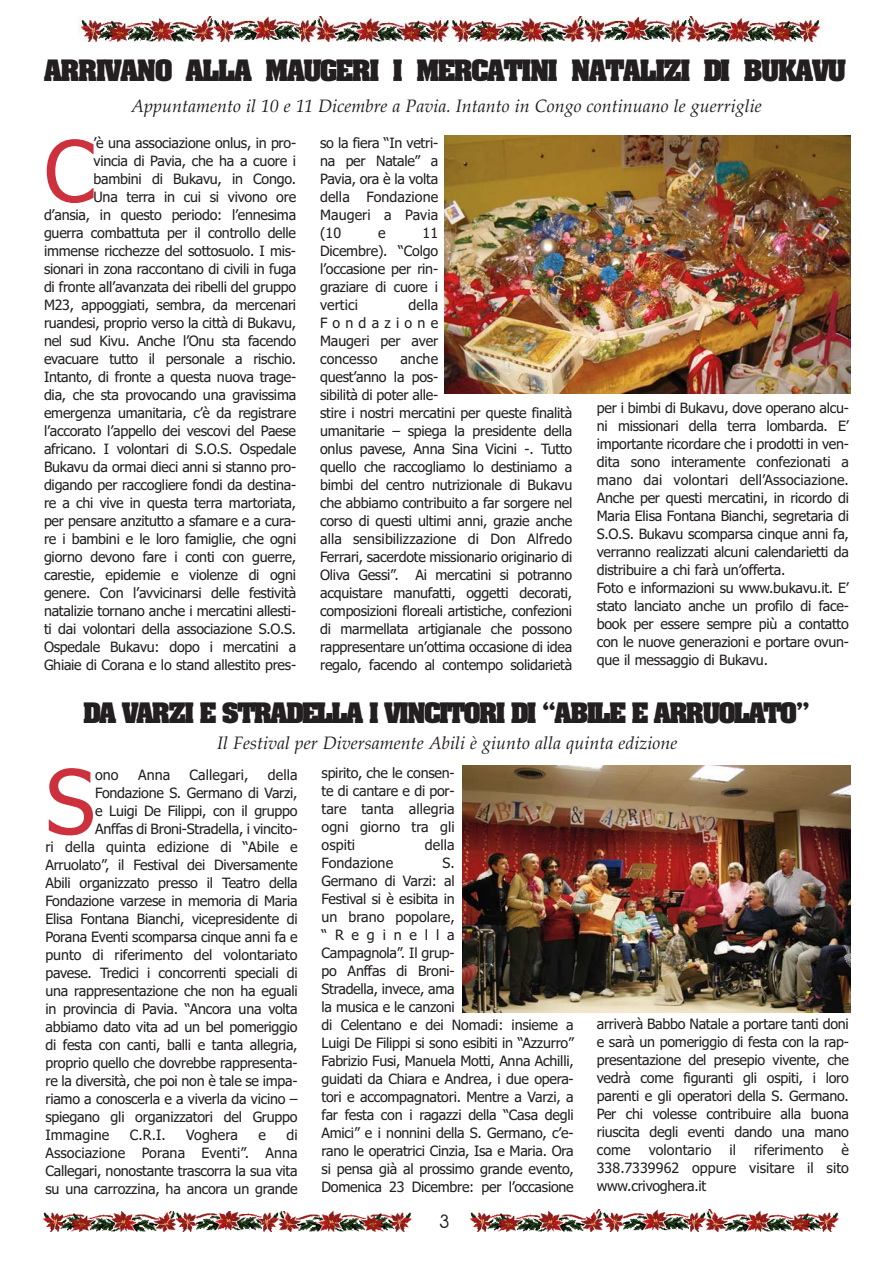
<style>
.page{position:relative;width:894px;height:1263px;background:#fff}
.page>*{position:absolute;margin:0;border:0;box-sizing:border-box;transform-origin:0 0}
.t1{font:89.25px "Tahoma";color:#cd313d}
.t2{font:84.9px "Tahoma";color:#cd313d}
.t3{font:300 33px "Aachen";letter-spacing:-.055em;color:#231f20}
.t4{font:700 24px "Aachen";letter-spacing:-.07em;color:#231f20}
.t5{font:italic 18px "Palatino Linotype";color:#231f20}
.t6{font:18px "Avante";color:#231f20}
.t7{font:14.25px/18px "Tahoma";letter-spacing:-.015em;color:#231f20;text-align:justify}
.t8{font:14.25px "Tahoma";letter-spacing:.005em;color:#231f20}
</style>
<div class="page">
<img style="left:43px;top:1210px;width:369px;height:22px">
<img style="left:470px;top:1210px;width:369px;height:22px">
<div style="left:44px;top:764px;width:255px;height:447px;background:#fff"></div>
<img style="left:79px;top:17px;width:744px;height:24px">
<img style="left:444px;top:136px;width:406px;height:257px">
<img style="left:462px;top:766px;width:388px;height:246px">
<h3 class="t3" style="left:44px;top:59px;width:804px">ARRIVANO ALLA MAUGERI I MERCATINI NATALIZI DI BUKAVU</h3>
<p class="t5" style="left:131px;top:99px;width:632px">Appuntamento il 10 e 11 Dicembre a Pavia. Intanto in Congo continuano le guerriglie</p>
<p class="t7" style="left:44px;top:135px;width:254px;text-align:right">’è una associazione onlus, in pro-<br>vincia di Pavia, che ha a cuore i bambini di Bukavu, in Congo.<br>Una terra in cui si vivono ore d’ansia, in questo periodo: l’ennesima guerra combattuta per il controllo delle immense ricchezze del sottosuolo. I mis&shy;sionari in zona raccontano di civili in fuga di fronte all’avanzata dei ribelli del gruppo M23, appoggiati, sembra, da mercenari ruandesi, proprio verso la città di Bukavu, nel sud Kivu. Anche l’Onu sta facendo evacuare tutto il personale a rischio.<br>Intanto, di fronte a questa nuova trage&shy;dia, che sta provocando una gravissima emergenza umanitaria, c’è da registrare l’accorato l’appello dei vescovi del Paese africano. I volontari di S.O.S. Ospedale Bukavu da ormai dieci anni si stanno pro&shy;digando per raccogliere fondi da destina&shy;re a chi vive in questa terra martoriata, per pensare anzitutto a sfamare e a cura&shy;re i bambini e le loro famiglie, che ogni giorno devono fare i conti con guerre, carestie, epidemie e violenze di ogni genere. Con l’avvicinarsi delle festività natalizie tornano anche i mercatini allesti&shy;ti dai volontari della associazione S.O.S.<br>Ospedale Bukavu: dopo i mercatini a Ghiaie di Corana e lo stand allestito pres-</p>
<p class="t7" style="left:320px;top:135px;width:120px">so la fiera “In vetri&shy;na per Natale” a Pavia, ora è la volta della Fondazione Maugeri a Pavia (10</p>
<h2 class="t2" style="left:44px;top:137px;width:52px">C</h2>
<p class="t7" style="left:320px;top:225px;width:120px;text-indent:102px">11<br>Dicembre). “Colgo l’occasione per rin&shy;graziare di cuore i vertici</p>
<p class="t7" style="left:378px;top:225px;width:9px">e</p>
<p class="t7" style="left:320px;top:297px;width:120px;text-indent:88px">della Fondazione Maugeri per aver concesso</p>
<p class="t7" style="left:320px;top:351px;width:254px;text-align:left;text-indent:80px">anche<br>quest’anno la pos-<br>sibilità di poter alle-<br>stire i nostri mercatini per queste finalità umanitarie – spiega la presidente della onlus pavese, Anna Sina Vicini -. Tutto quello che raccogliamo lo destiniamo a bimbi del centro nutrizionale di Bukavu che abbiamo contribuito a far sorgere nel corso di questi ultimi anni, grazie anche alla sensibilizzazione di Don Alfredo Ferrari, sacerdote missionario originario di Oliva Gessi”. Ai mercatini si potranno acquistare manufatti, oggetti decorati, composizioni floreali artistiche, confezioni di marmellata artigianale che possono rappresentare un’ottima occasione di idea regalo, facendo al contempo solidarietà</p>
<p class="t7" style="left:597px;top:400px;width:254px;text-align:left">per i bimbi di Bukavu, dove operano alcu&shy;ni missionari della terra lombarda. E’ importante ricordare che i prodotti in ven&shy;dita sono interamente confezionati a mano dai volontari dell’Associazione.<br>Anche per questi mercatini, in ricordo di Maria Elisa Fontana Bianchi, segretaria di S.O.S. Bukavu scomparsa cinque anni fa, verranno realizzati alcuni calendarietti da distribuire a chi farà un’offerta.<br>Foto e informazioni su www.bukavu.it. E’ stato lanciato anche un profilo di face&shy;book per essere sempre più a contatto con le nuove generazioni e portare ovun&shy;que il messaggio di Bukavu.</p>
<h3 class="t4" style="left:83px;top:702px;width:728px">DA VARZI E STRADELLA I VINCITORI DI „ABILE E ARRUOLATO‰</h3>
<p class="t5" style="left:217px;top:736px;width:462px">Il Festival per Diversamente Abili è giunto alla quinta edizione</p>
<h1 class="t1" style="left:45px;top:766px;width:51px">S</h1>
<p class="t7" style="left:95px;top:767px;width:25px">ono</p>
<p class="t7" style="left:138px;top:767px;width:34px">Anna</p>
<p class="t8" style="left:190px;top:769px;width:60px">Callegari,</p>
<p class="t7" style="left:268px;top:767px;width:31px">della</p>
<p class="t7" style="left:95px;top:785px;width:204px">Fondazione S. Germano di Varzi,</p>
<p class="t7" style="left:95px;top:803px;width:204px">e Luigi De Filippi, con il gruppo</p>
<p class="t7" style="left:95px;top:821px;width:204px">Anffas di Broni-Stradella, i vincito-</p>
<p class="t8" style="left:45px;top:841px;width:254px">ri della quinta edizione di “Abile e</p>
<p class="t7" style="left:45px;top:857px;width:254px">Arruolato”, il Festival dei Diversamente</p>
<p class="t7" style="left:45px;top:875px;width:254px">Abili organizzato presso il Teatro della</p>
<p class="t7" style="left:45px;top:893px;width:254px">Fondazione varzese in memoria di Maria</p>
<p class="t7" style="left:45px;top:911px;width:254px">Elisa Fontana Bianchi, vicepresidente di</p>
<p class="t7" style="left:45px;top:929px;width:254px">Porana Eventi scomparsa cinque anni fa e</p>
<p class="t7" style="left:45px;top:947px;width:254px">punto di riferimento del volontariato</p>
<p class="t7" style="left:45px;top:965px;width:254px">pavese. Tredici i concorrenti speciali di</p>
<p class="t7" style="left:45px;top:983px;width:254px">una rappresentazione che non ha eguali</p>
<p class="t7" style="left:45px;top:1001px;width:254px">in provincia di Pavia. “Ancora una volta</p>
<p class="t7" style="left:45px;top:1019px;width:254px">abbiamo dato vita ad un bel pomeriggio</p>
<p class="t7" style="left:45px;top:1037px;width:254px">di festa con canti, balli e tanta allegria,</p>
<p class="t7" style="left:45px;top:1055px;width:254px">proprio quello che dovrebbe rappresenta-</p>
<p class="t7" style="left:45px;top:1073px;width:254px">re la diversità, che poi non è tale se impa-</p>
<p class="t7" style="left:45px;top:1091px;width:254px">riamo a conoscerla e a viverla da vicino –</p>
<p class="t7" style="left:45px;top:1109px;width:254px">spiegano gli organizzatori del Gruppo</p>
<p class="t8" style="left:45px;top:1129px;width:65px">Immagine</p>
<p class="t7" style="left:130px;top:1127px;width:38px">C.R.I.</p>
<p class="t8" style="left:186px;top:1129px;width:53px">Voghera</p>
<p class="t7" style="left:258px;top:1127px;width:9px">e</p>
<p class="t7" style="left:45px;top:1127px;width:254px;text-indent:241px">di Associazione Porana Eventi”. Anna Callegari, nonostante trascorra la sua vita su una carrozzina, ha ancora un grande</p>
<p class="t7" style="left:322px;top:765px;width:135px">spirito, che le consen&shy;te di cantare e di por&shy;tare tanta allegria ogni giorno tra gli ospiti</p>
<p class="t7" style="left:425px;top:837px;width:31px">della</p>
<p class="t8" style="left:322px;top:857px;width:73px">Fondazione</p>
<p class="t7" style="left:322px;top:855px;width:254px;text-align:left;text-indent:121px">S.<br>Germano di Varzi: al<br>Festival si è esibita in<br>un brano popolare, “Reginella<br>Campagnola”. Il grup-<br>po Anffas di Broni-<br>Stradella, invece, ama<br>la musica e le canzoni<br>di Celentano e dei Nomadi: insieme a<br>Luigi De Filippi si sono esibiti in “Azzurro”<br>Fabrizio Fusi, Manuela Motti, Anna Achilli, guidati da Chiara e Andrea, i due opera&shy;tori e accompagnatori. Mentre a Varzi, a far festa con i ragazzi della “Casa degli<br>Amici” e i nonnini della S. Germano, c’e&shy;rano le operatrici Cinzia, Isa e Maria. Ora si pensa già al prossimo grande evento,<br>Domenica 23 Dicembre: per l’occasione</p>
<p class="t6" style="left:440px;top:1212px;width:11px">3</p>
<p class="t7" style="left:597px;top:1016px;width:254px">arriverà Babbo Natale a portare tanti doni e sarà un pomeriggio di festa con la rap&shy;presentazione del presepio vivente, che vedrà come figuranti gli ospiti, i loro parenti e gli operatori della S. Germano.<br>Per chi volesse contribuire alla buona riuscita degli eventi dando una mano come</p>
<p class="t7" style="left:597px;top:1142px;width:254px;text-indent:245px">è 338.7339962 oppure visitare il sito www.crivoghera.it</p>
<p class="t8" style="left:649px;top:1144px;width:64px">volontario</p>
<p class="t7" style="left:729px;top:1142px;width:8px">il</p>
<p class="t8" style="left:754px;top:1144px;width:71px">riferimento</p>
</div>
